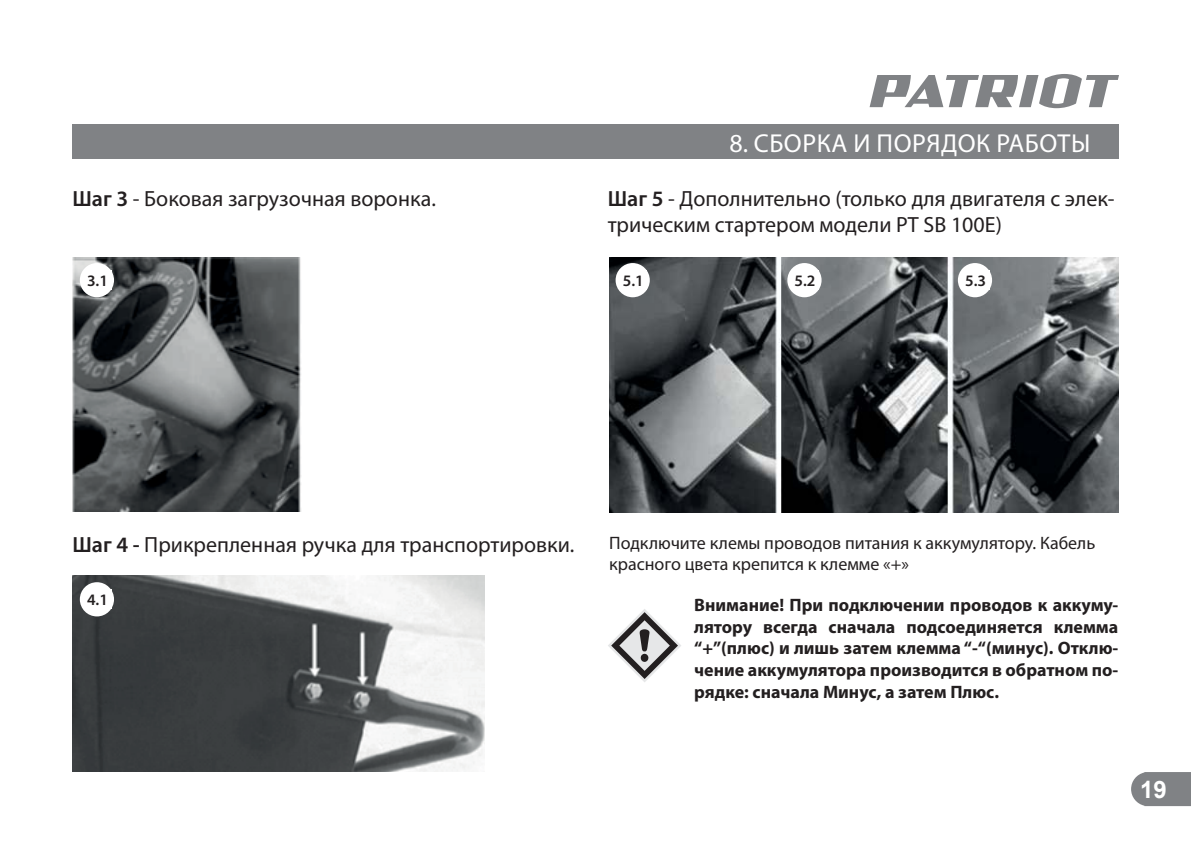
<style>
.page{position:relative;width:1191px;height:843px;background:#fff}
.page>*{position:absolute;margin:0;border:0;box-sizing:border-box;transform-origin:0 0}
.t1{font:26px "Myriad Pro";letter-spacing:.02em;color:#fff}
.t2{font:700 24px "Arial";color:#fff}
.t3{font:22px/26.4px "Myriad Pro";color:#231f20}
.t4{font:700 18px/21.6px "Myriad Pro";color:#231f20;text-align:justify}
.t5{font:18px/21.6px "Myriad Pro";color:#231f20}
.t6{font:600 16px "Myriad Pro";color:#231f20}
.s1{font-weight:600}
</style>
<div class="page">
<div style="left:72px;top:125px;width:1047px;height:34px;background:#808285"></div>
<div style="left:1131px;top:772px;width:60px;height:33px;background:#808285"></div>
<svg style="left:870px;top:74px;width:249px;height:34px"></svg>
<img style="left:72px;top:257px;width:229px;height:254px">
<img style="left:72px;top:575px;width:412px;height:195px">
<img style="left:609px;top:257px;width:509px;height:255px">
<svg style="left:608px;top:609px;width:73px;height:73px"></svg>
<div style="left:616px;top:263px;width:34px;height:34px;background:#fff;border-radius:50%"></div>
<div style="left:80px;top:263px;width:34px;height:34px;background:#fff;border-radius:50%"></div>
<div style="left:80px;top:582px;width:34px;height:34px;background:#fff;border-radius:50%"></div>
<div style="left:787px;top:263px;width:35px;height:34px;background:#fff;border-radius:50%"></div>
<div style="left:958px;top:263px;width:34px;height:34px;background:#fff;border-radius:50%"></div>
<div style="left:620px;top:269px;width:27px;height:20px;background:#fff"></div>
<div style="left:84px;top:269px;width:27px;height:20px;background:#fff"></div>
<div style="left:84px;top:588px;width:27px;height:20px;background:#fff"></div>
<div style="left:791px;top:269px;width:28px;height:20px;background:#fff"></div>
<div style="left:962px;top:269px;width:27px;height:20px;background:#fff"></div>
<h1 class="t1" style="left:729px;top:130px;width:362px">8. СБОРКА И ПОРЯДОК РАБОТЫ</h1>
<p class="t3" style="left:72px;top:186px;width:365px"><span class="s1">Шаг 3</span> - Боковая загрузочная воронка.</p>
<p class="t3" style="left:608px;top:186px;width:508px"><span class="s1">Шаг 5</span> - Дополнительно (только для двигателя с элек&shy;трическим стартером модели PT SB 100E)</p>
<p class="t6" style="left:87px;top:272px;width:22px">3.1</p>
<p class="t6" style="left:623px;top:272px;width:22px">5.1</p>
<p class="t6" style="left:795px;top:272px;width:22px">5.2</p>
<p class="t6" style="left:965px;top:272px;width:22px">5.3</p>
<p class="t3" style="left:72px;top:531px;width:504px"><span class="s1">Шаг 4 -</span> Прикрепленная ручка для транспортировки.</p>
<p class="t5" style="left:609px;top:532px;width:488px">Подключите клемы проводов питания к аккумулятору. Кабель красного цвета крепится к клемме «+»</p>
<p class="t4" style="left:694px;top:595px;width:426px">Внимание! При подключении проводов к аккуму&shy;лятору всегда сначала подсоединяется клемма “+”(плюс) и лишь затем клемма “-“(минус). Отклю&shy;чение аккумулятора производится в обратном по&shy;рядке: сначала Минус, а затем Плюс.</p>
<p class="t6" style="left:87px;top:591px;width:22px">4.1</p>
<h2 class="t2" style="left:1140px;top:775px;width:28px">19</h2>
</div>
